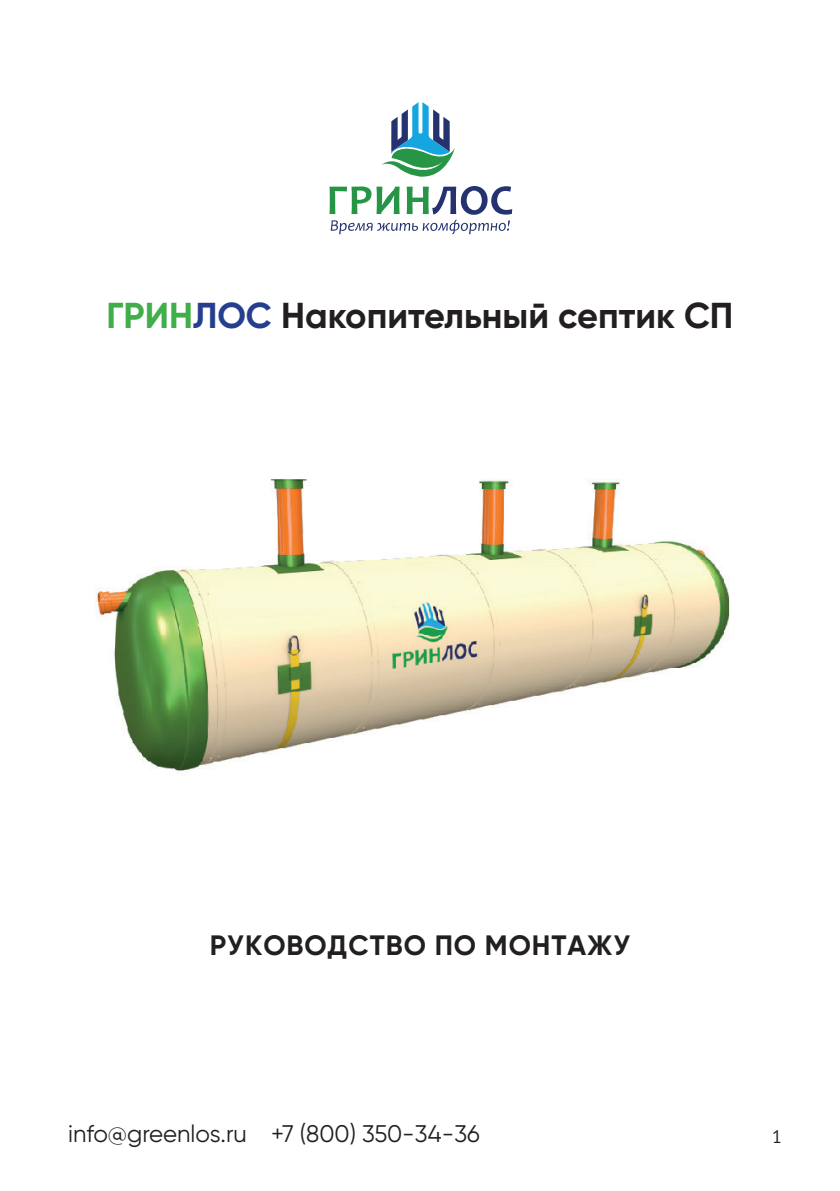
<style>
.page{position:relative;width:840px;height:1191px;background:#fff}
.page>*{position:absolute;margin:0;border:0;box-sizing:border-box;transform-origin:0 0}
.t1{font:700 36px "Gilroy";color:#231f20}
.t2{font:700 28px "Gilroy";letter-spacing:.035em;color:#231f20}
.t3{font:24px "Gilroy";color:#231f20}
.t4{font:18px "PT Sans";color:#231f20}
.s1{color:#40ae49}
.s2{color:#253f8e}
</style>
<div class="page">
<svg style="left:382px;top:102px;width:72px;height:75px"></svg>
<svg style="left:329px;top:186px;width:183px;height:48px"></svg>
<img style="left:95px;top:479px;width:635px;height:292px">
<h1 class="t1" style="left:106px;top:293px;width:628px"><span class="s1">ГРИН</span><span class="s2">ЛОС</span> Накопительный септик СП</h1>
<p class="t2" style="left:210px;top:927px;width:422px">РУКОВОДСТВО ПО МОНТАЖУ</p>
<p class="t3" style="left:68px;top:1119px;width:413px">info@greenlos.ru +7 (800) 350-34-36</p>
<p class="t4" style="left:771px;top:1124px;width:11px">1</p>
</div>
